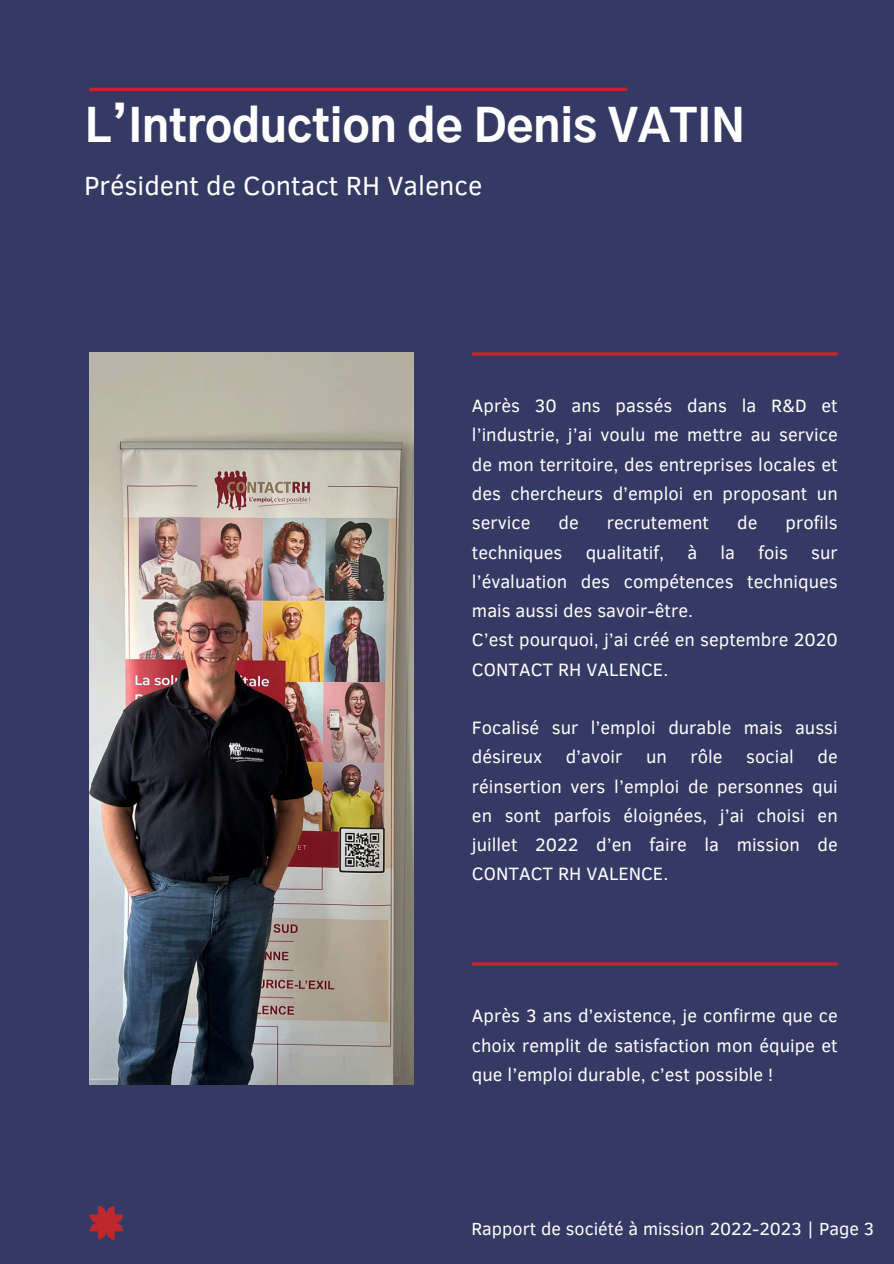
<style>
.page{position:relative;width:894px;height:1264px;background:#fff}
.page>*{position:absolute;margin:0;border:0;box-sizing:border-box;transform-origin:0 0}
.t1{font:800 45px "Gothic A1";color:#fff}
.t2{font:27px "Clear Sans";color:#fff}
.t3{font:18.3px/29.2px "Clear Sans";color:#fff;text-align:justify}
.t4{font:18px "Clear Sans";color:#fff}
</style>
<div class="page">
<div style="left:0;top:0;width:893px;height:1263px;background:#353a64"></div>
<svg style="left:89px;top:1206px;width:34px;height:33px"></svg>
<img style="left:89px;top:352px;width:324px;height:732px">
<hr style="left:472px;top:352px;width:365px;height:3px;background:#c0272c">
<hr style="left:472px;top:962px;width:365px;height:3px;background:#c0272c">
<hr style="left:89px;top:88px;width:538px;height:3px;background:#c0272c">
<p class="t1" style="left:85px;top:106px;width:661px">L’Introduction de Denis VATIN</p>
<p class="t2" style="left:84px;top:166px;width:400px">Président de Contact RH Valence</p>
<h1 class="t3" style="left:472px;top:390px;width:367px">Après 30 ans passés dans la R&amp;D et l’industrie, j’ai voulu me mettre au service de mon territoire, des entreprises locales et des chercheurs d’emploi en proposant un service</h1>
<h1 class="t3" style="left:558px;top:507px;width:22px">de</h1>
<h1 class="t3" style="left:606px;top:507px;width:104px">recrutement</h1>
<h1 class="t3" style="left:737px;top:507px;width:22px">de</h1>
<h1 class="t3" style="left:785px;top:507px;width:54px">profils</h1>
<h1 class="t3" style="left:472px;top:536px;width:92px">techniques</h1>
<h1 class="t3" style="left:585px;top:536px;width:80px">qualitatif,</h1>
<h1 class="t3" style="left:687px;top:536px;width:11px">à</h1>
<h1 class="t3" style="left:720px;top:536px;width:16px">la</h1>
<h1 class="t3" style="left:758px;top:536px;width:31px">fois</h1>
<h1 class="t3" style="left:472px;top:536px;width:367px;text-indent:339px">sur l’évaluation des compétences techniques mais aussi des savoir-être.</h1>
<h2 class="t3" style="left:472px;top:624px;width:367px">C’est pourquoi, j’ai créé en septembre 2020<br>CONTACT RH VALENCE.</h2>
<p class="t3" style="left:472px;top:712px;width:367px">Focalisé sur l’emploi durable mais aussi désireux</p>
<p class="t3" style="left:565px;top:741px;width:58px">d’avoir</p>
<p class="t3" style="left:646px;top:741px;width:22px">un</p>
<p class="t3" style="left:690px;top:741px;width:34px">rôle</p>
<p class="t3" style="left:746px;top:741px;width:49px">social</p>
<p class="t3" style="left:472px;top:741px;width:367px;text-indent:345px">de réinsertion vers l’emploi de personnes qui en sont parfois éloignées, j’ai choisi en juillet 2022 d’en faire la mission de CONTACT RH VALENCE.</p>
<p class="t3" style="left:472px;top:1000px;width:367px">Après 3 ans d’existence, je confirme que ce choix remplit de satisfaction mon équipe et que l’emploi durable, c’est possible !</p>
<p class="t4" style="left:471px;top:1215px;width:404px">Rapport de société à mission 2022-2023 | Page 3</p>
</div>
